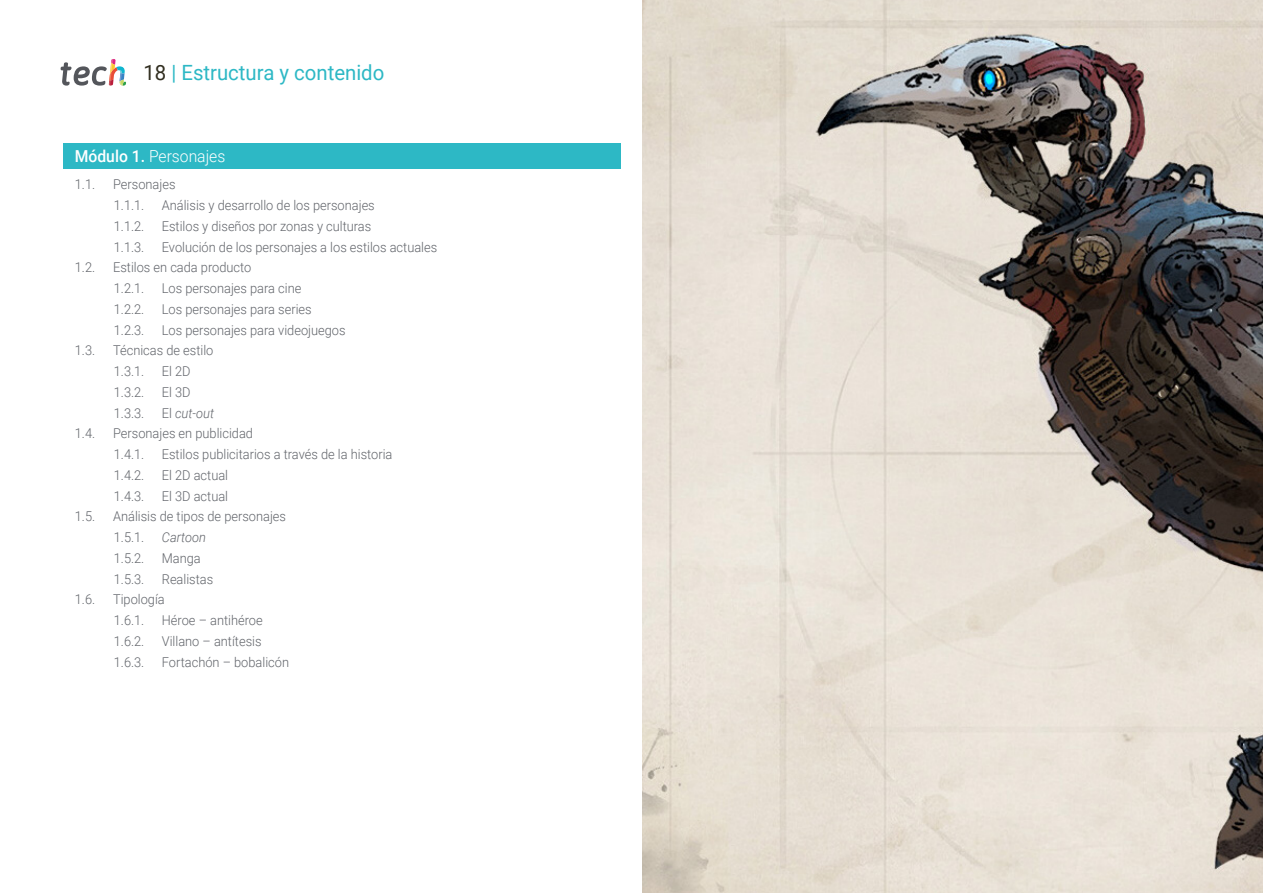
<style>
.page{position:relative;width:1263px;height:893px;background:#fff}
.page>*{position:absolute;margin:0;border:0;box-sizing:border-box;transform-origin:0 0}
.t1{font:21px "Roboto";color:#2db8c5}
.t2{font:300 16.5px "Roboto";color:#fff;scale:.95 1}
.t3{font:300 13.5px/20.7px "Roboto";color:#61646a;scale:.95 1}
.t4{font:italic 300 13.5px "Roboto";color:#61646a;scale:.95 1}
.s1{color:#312e20}
.s2{font-weight:500}
.s3{font-style:normal}
</style>
<div class="page">
<div style="left:64px;top:144px;width:557px;height:25px;background:#2db8c5"></div>
<svg style="left:61px;top:59px;width:65px;height:27px"></svg>
<img style="left:642px;top:0;width:621px;height:893px">
<h1 class="t1" style="left:144px;top:57px;width:242px"><span class="s1">18</span> | Estructura y contenido</h1>
<p class="t2" style="left:75px;top:145px;width:160px"><span class="s2">Módulo 1.</span> Personajes</p>
<p class="t3" style="left:75px;top:174px;width:23px">1.1.</p>
<p class="t3" style="left:113px;top:174px;width:67px">Personajes<br>1.1.1.</p>
<p class="t3" style="left:162px;top:194px;width:226px">Análisis y desarrollo de los personajes</p>
<p class="t3" style="left:114px;top:215px;width:34px">1.1.2.</p>
<p class="t3" style="left:162px;top:215px;width:222px">Estilos y diseños por zonas y culturas</p>
<p class="t3" style="left:114px;top:236px;width:34px">1.1.3.</p>
<p class="t3" style="left:162px;top:236px;width:291px">Evolución de los personajes a los estilos actuales</p>
<p class="t3" style="left:75px;top:257px;width:23px">1.2.</p>
<p class="t3" style="left:113px;top:257px;width:147px">Estilos en cada producto<br>1.2.1.</p>
<p class="t3" style="left:162px;top:277px;width:148px">Los personajes para cine</p>
<p class="t3" style="left:114px;top:298px;width:34px">1.2.2.</p>
<p class="t3" style="left:162px;top:298px;width:159px">Los personajes para series</p>
<p class="t3" style="left:114px;top:319px;width:34px">1.2.3.</p>
<p class="t3" style="left:162px;top:319px;width:195px">Los personajes para videojuegos</p>
<p class="t3" style="left:75px;top:340px;width:23px">1.3.</p>
<p class="t3" style="left:113px;top:340px;width:107px">Técnicas de estilo<br>1.3.1.</p>
<p class="t3" style="left:162px;top:360px;width:32px">El 2D</p>
<p class="t3" style="left:114px;top:381px;width:34px">1.3.2.</p>
<p class="t3" style="left:162px;top:381px;width:32px">El 3D</p>
<p class="t3" style="left:114px;top:402px;width:34px">1.3.3.</p>
<p class="t4" style="left:162px;top:403px;width:57px"><span class="s3">El</span> cut-out</p>
<p class="t3" style="left:75px;top:423px;width:23px">1.4.</p>
<p class="t3" style="left:113px;top:423px;width:149px">Personajes en publicidad<br>1.4.1.</p>
<p class="t3" style="left:162px;top:443px;width:244px">Estilos publicitarios a través de la historia</p>
<p class="t3" style="left:114px;top:464px;width:34px">1.4.2.</p>
<p class="t3" style="left:162px;top:464px;width:71px">El 2D actual</p>
<p class="t3" style="left:114px;top:485px;width:34px">1.4.3.</p>
<p class="t3" style="left:162px;top:485px;width:71px">El 3D actual</p>
<p class="t3" style="left:75px;top:506px;width:23px">1.5.</p>
<p class="t3" style="left:113px;top:506px;width:184px">Análisis de tipos de personajes<br>1.5.1.</p>
<p class="t4" style="left:162px;top:528px;width:48px">Cartoon</p>
<p class="t3" style="left:114px;top:547px;width:34px">1.5.2.</p>
<p class="t3" style="left:162px;top:547px;width:43px">Manga</p>
<p class="t3" style="left:114px;top:568px;width:34px">1.5.3.</p>
<p class="t3" style="left:162px;top:568px;width:56px">Realistas</p>
<p class="t3" style="left:75px;top:589px;width:23px">1.6.</p>
<p class="t3" style="left:113px;top:589px;width:56px">Tipología<br>1.6.1.</p>
<p class="t3" style="left:162px;top:609px;width:108px">Héroe – antihéroe</p>
<p class="t3" style="left:114px;top:630px;width:34px">1.6.2.</p>
<p class="t3" style="left:162px;top:630px;width:106px">Villano – antítesis</p>
<p class="t3" style="left:114px;top:651px;width:34px">1.6.3.</p>
<p class="t3" style="left:162px;top:651px;width:135px">Fortachón – bobalicón</p>
</div>
